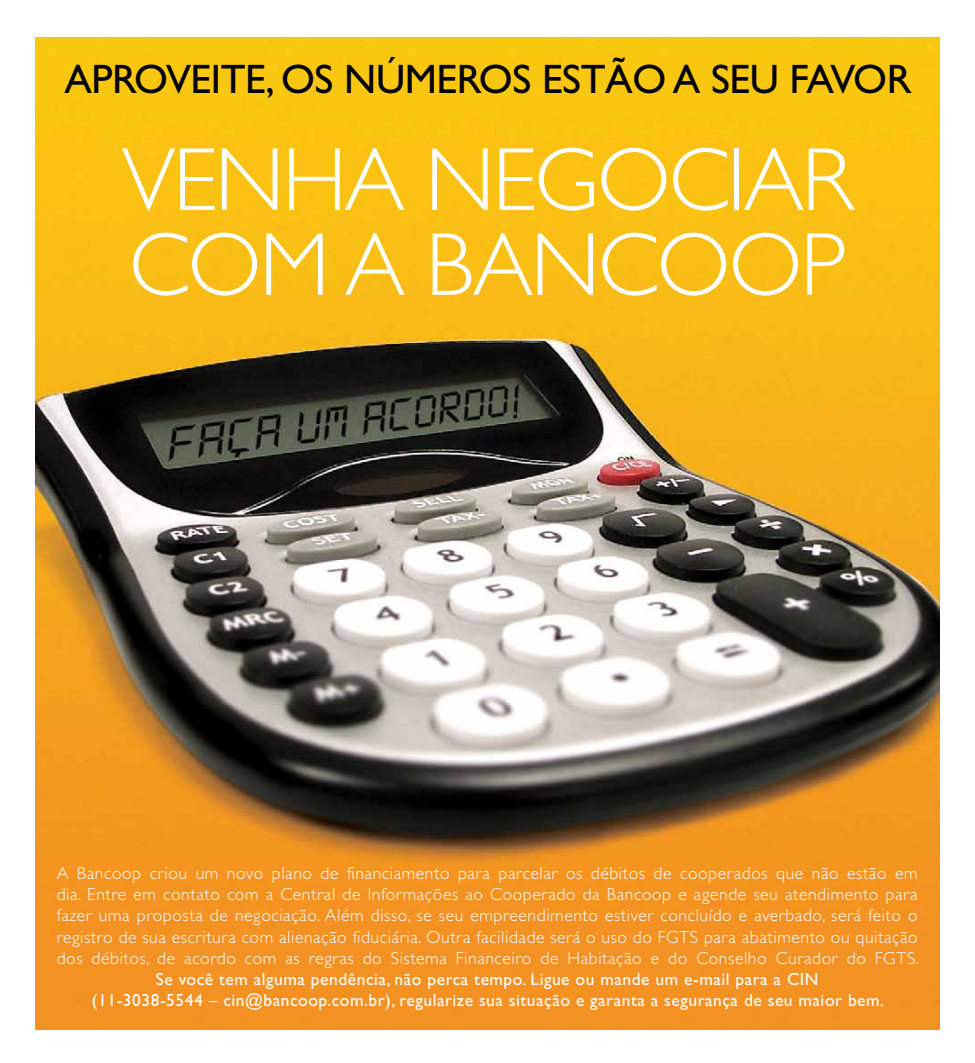
<style>
.page{position:relative;width:975px;height:1063px;background:#fff}
.page>*{position:absolute;margin:0;border:0;box-sizing:border-box;transform-origin:0 0}
.t1{font:300 90px/85px "Gill Sans";letter-spacing:-.025em;color:#fff}
.t2{font:41.25px "Gill Sans";letter-spacing:-.01em;color:#000}
.t3{font:300 17.5px/21.2px "Gill Sans";letter-spacing:.035em;color:#fff;text-align:justify}
.t4{font:17.5px/21.2px "Gill Sans";letter-spacing:.03em;color:#fff;text-align:center}
</style>
<div class="page">
<img style="left:35px;top:37px;width:904px;height:992px">
<h2 class="t2" style="left:64px;top:56px;width:27px">aprov</h2>
<h2 class="t2" style="left:191px;top:56px;width:291px">eite, Os números</h2>
<h2 class="t2" style="left:542px;top:56px;width:273px">estão a seu favor</h2>
<h1 class="t1" style="left:122px;top:137px;width:732px">Venha negociar com a bancoop</h1>
<p class="t3" style="left:57px;top:862px;width:862px">A Bancoop criou um novo plano de financiamento para parcelar os débitos de cooperados que não estão em dia. Entre em contato com a Central de I nformações ao Cooperado da Bancoop e agende seu atendimento para fazer uma proposta de negociação. Além disso, se seu empreendimento estiver concluído e averbado, será feito o registro de sua escritura com alienação fiduciária. Outra facilidade será o uso do FGTS</p>
<p class="t3" style="left:57px;top:926px;width:862px;text-indent:647px">para abatimento ou quitação dos débitos, de acordo com as regras do Sistema Financeiro de Habitação e do Conselho Curador do FGTS</p>
<p class="t3" style="left:915px;top:947px;width:5px">.</p>
<p class="t4" style="left:92px;top:969px;width:793px">Se você tem alguma pendência, não perca tempo. Ligue ou mande um e-mail para a CIN<br>(11-3038-5544 – cin@bancoop.com.br), regularize sua situação e garanta a segurança de seu maior bem.</p>
</div>
